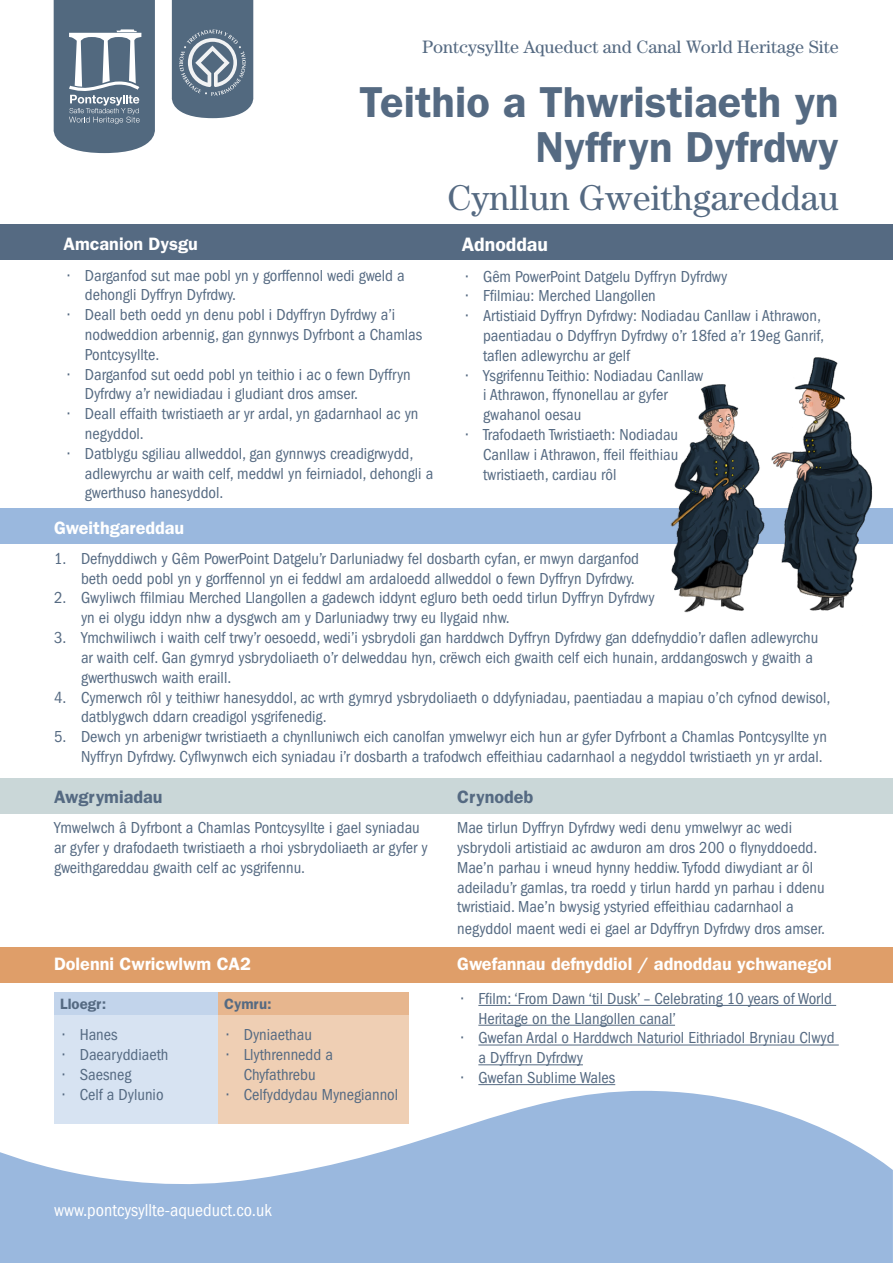
<style>
.page{position:relative;width:893px;height:1263px;background:#fff}
.page>*{position:absolute;margin:0;border:0;box-sizing:border-box;transform-origin:0 0}
.t1{font:600 43.5px "Franklin Gothic";color:#556a82}
.t2{font:36px "Century";color:#556a82}
.t3{font:600 19.5px "Franklin Gothic";color:#fff}
.t4{font:600 18px "Franklin Gothic";color:#fff}
.t5{font:18px "Century";color:#556a82}
.t6{font:condensed 18px "Franklin Gothic";color:#fff}
.t7{font:600 18px "Franklin Gothic";color:#556a82}
.t8{font:condensed 16.5px/19.8px "Franklin Gothic";color:#556a82}
.t9{font:600 15px "Franklin Gothic";color:#556a82}
</style>
<div class="page">
<div style="left:0;top:224px;width:893px;height:36px;background:#556a82"></div>
<svg style="left:0;top:1091px;width:893px;height:172px;fill:#9ab8de"></svg>
<svg style="left:53px;top:0;width:102px;height:153px;background:#6e8193"></svg>
<svg style="left:171px;top:0;width:83px;height:118px;background:#6c8092"></svg>
<div style="left:0;top:508px;width:893px;height:36px;background:#9ab8de"></div>
<div style="left:0;top:778px;width:893px;height:36px;background:#cad7d8"></div>
<div style="left:0;top:947px;width:893px;height:36px;background:#df9e69"></div>
<div style="left:54px;top:992px;width:164px;height:23px;background:#c2d4eb"></div>
<div style="left:218px;top:992px;width:191px;height:23px;background:#e7b68e"></div>
<div style="left:54px;top:1015px;width:164px;height:109px;background:#d7e3f2"></div>
<div style="left:218px;top:1015px;width:191px;height:109px;background:#efcfb4"></div>
<hr style="left:478px;top:1005px;width:358px;height:1px;background:#556a82">
<hr style="left:478px;top:1025px;width:197px;height:1px;background:#556a82">
<hr style="left:478px;top:1044px;width:361px;height:1px;background:#556a82">
<hr style="left:478px;top:1064px;width:105px;height:1px;background:#556a82">
<hr style="left:478px;top:1084px;width:137px;height:1px;background:#556a82">
<img style="left:671px;top:357px;width:202px;height:256px">
<p class="t5" style="left:422px;top:36px;width:418px">Pontcysyllte Aqueduct and Canal World Heritage Site</p>
<p class="t1" style="left:359px;top:77px;width:481px">Teithio a Thwristiaeth yn</p>
<p class="t1" style="left:536px;top:122px;width:305px">Nyffryn Dyfrdwy</p>
<p class="t2" style="left:448px;top:177px;width:393px">Cynllun Gweithgareddau</p>
<p class="t4" style="left:64px;top:233px;width:136px">Amcanion Dysgu</p>
<p class="t8" style="left:85px;top:265px;width:321px;text-indent:-17px">• Darganfod sut mae pobl yn y gorffennol wedi gweld a dehongli Dyffryn Dyfrdwy.</p>
<p class="t8" style="left:85px;top:305px;width:339px;text-indent:-17px">• Deall beth oedd yn denu pobl i Ddyffryn Dyfrdwy a’i nodweddion arbennig, gan gynnwys Dyfrbont a Chamlas<br>Pontcysyllte.</p>
<p class="t8" style="left:85px;top:364px;width:328px;text-indent:-17px">• Darganfod sut oedd pobl yn teithio i ac o fewn Dyffryn<br>Dyfrdwy a’r newidiadau i gludiant dros amser.</p>
<p class="t8" style="left:85px;top:404px;width:335px;text-indent:-17px">• Deall effaith twristiaeth ar yr ardal, yn gadarnhaol ac yn negyddol.</p>
<p class="t8" style="left:85px;top:443px;width:350px;text-indent:-17px">• Datblygu sgiliau allweddol, gan gynnwys creadigrwydd, adlewyrchu ar waith celf, meddwl yn feirniadol, dehongli a gwerthuso hanesyddol.</p>
<p class="t3" style="left:462px;top:233px;width:88px">Adnoddau</p>
<p class="t8" style="left:466px;top:266px;width:263px">• Gêm PowerPoint Datgelu Dyffryn Dyfrdwy</p>
<p class="t8" style="left:466px;top:286px;width:191px">• Ffilmiau: Merched Llangollen</p>
<p class="t8" style="left:483px;top:306px;width:343px;text-indent:-17px">• Artistiaid Dyffryn Dyfrdwy: Nodiadau Canllaw i Athrawon, paentiadau o Ddyffryn Dyfrdwy o’r 18fed a’r 19eg Ganrif, taflen adlewyrchu ar gelf</p>
<p class="t8" style="left:483px;top:365px;width:222px;text-indent:-17px">• Ysgrifennu Teithio: Nodiadau Canllaw i Athrawon, ffynonellau ar gyfer gwahanol oesau</p>
<p class="t8" style="left:483px;top:425px;width:197px;text-align:justify;text-indent:-17px">• Trafodaeth Twristiaeth: Nodiadau Canllaw i Athrawon, ffeil ffeithiau twristiaeth, cardiau rôl</p>
<p class="t4" style="left:54px;top:517px;width:132px">Gweithgareddau</p>
<p class="t8" style="left:54px;top:549px;width:587px;text-align:right">1. Defnyddiwch y Gêm PowerPoint Datgelu’r Darluniadwy fel dosbarth cyfan, er mwyn darganfod beth oedd pobl yn y gorffennol yn ei feddwl am ardaloedd allweddol o fewn Dyffryn Dyfrdwy.</p>
<p class="t8" style="left:81px;top:588px;width:575px;text-indent:-27px">2. Gwyliwch ffilmiau Merched Llangollen a gadewch iddynt egluro beth oedd tirlun Dyffryn Dyfrdwy yn ei olygu iddyn nhw a dysgwch am y Darluniadwy trwy eu llygaid nhw.</p>
<p class="t8" style="left:81px;top:628px;width:739px;text-indent:-27px">3. Ymchwiliwch i waith celf trwy’r oesoedd, wedi’i ysbrydoli gan harddwch Dyffryn Dyfrdwy gan ddefnyddio’r daflen adlewyrchu ar waith celf. Gan gymryd ysbrydoliaeth o’r delweddau hyn, crëwch eich gwaith celf eich hunain, arddangoswch y gwaith a gwerthuswch waith eraill.</p>
<p class="t8" style="left:81px;top:687px;width:751px;text-indent:-27px">4. Cymerwch rôl y teithiwr hanesyddol, ac wrth gymryd ysbrydoliaeth o ddyfyniadau, paentiadau a mapiau o’ch cyfnod dewisol, datblygwch ddarn creadigol ysgrifenedig.</p>
<p class="t8" style="left:54px;top:727px;width:774px;text-align:right">5. Dewch yn arbenigwr twristiaeth a chynlluniwch eich canolfan ymwelwyr eich hun ar gyfer Dyfrbont a Chamlas Pontcysyllte yn<br>Nyffryn Dyfrdwy. Cyflwynwch eich syniadau i’r dosbarth a trafodwch effeithiau cadarnhaol a negyddol twristiaeth yn yr ardal.</p>
<p class="t7" style="left:54px;top:786px;width:110px">Awgrymiadau</p>
<p class="t8" style="left:54px;top:818px;width:375px">Ymwelwch â Dyfrbont a Chamlas Pontcysyllte i gael syniadau ar gyfer y drafodaeth twristiaeth a rhoi ysbrydoliaeth ar gyfer y gweithgareddau gwaith celf ac ysgrifennu.</p>
<p class="t7" style="left:457px;top:786px;width:78px">Crynodeb</p>
<p class="t8" style="left:457px;top:818px;width:369px">Mae tirlun Dyffryn Dyfrdwy wedi denu ymwelwyr ac wedi ysbrydoli artistiaid ac awduron am dros 200 o flynyddoedd.<br>Mae’n parhau i wneud hynny heddiw. Tyfodd diwydiant ar ôl adeiladu’r gamlas, tra roedd y tirlun hardd yn parhau i ddenu twristiaid. Mae’n bwysig ystyried effeithiau cadarnhaol a</p>
<p class="t8" style="left:457px;top:919px;width:370px">negyddol maent wedi ei gael ar Ddyffryn Dyfrdwy dros amser.</p>
<p class="t4" style="left:54px;top:953px;width:198px">Dolenni Cwricwlwm CA2</p>
<p class="t9" style="left:60px;top:995px;width:48px">Lloegr:</p>
<p class="t9" style="left:224px;top:995px;width:49px">Cymru:</p>
<p class="t8" style="left:63px;top:1025px;width:56px">• Hanes</p>
<p class="t8" style="left:63px;top:1045px;width:107px">• Daearyddiaeth</p>
<p class="t8" style="left:63px;top:1065px;width:70px">• Saesneg</p>
<p class="t8" style="left:63px;top:1084px;width:102px">• Celf a Dylunio</p>
<p class="t8" style="left:227px;top:1025px;width:87px">• Dyniaethau</p>
<p class="t8" style="left:227px;top:1045px;width:108px;text-align:center">• Llythrennedd a<br>Chyfathrebu</p>
<p class="t8" style="left:227px;top:1084px;width:173px">• Celfyddydau Mynegiannol</p>
<p class="t6" style="left:54px;top:1200px;width:219px">www.pontcysyllte-aqueduct.co.uk</p>
<p class="t4" style="left:457px;top:953px;width:376px">Gwefannau defnyddiol / adnoddau ychwanegol</p>
<p class="t8" style="left:478px;top:988px;width:355px;text-indent:-17px">• Ffilm: ‘From Dawn ‘til Dusk’ – Celebrating 10 years of World<br>Heritage on the Llangollen canal’</p>
<p class="t8" style="left:478px;top:1028px;width:358px;text-indent:-17px">• Gwefan Ardal o Harddwch Naturiol Eithriadol Bryniau Clwyd a Dyffryn Dyfrdwy</p>
<p class="t8" style="left:461px;top:1068px;width:155px">• Gwefan Sublime Wales</p>
</div>
